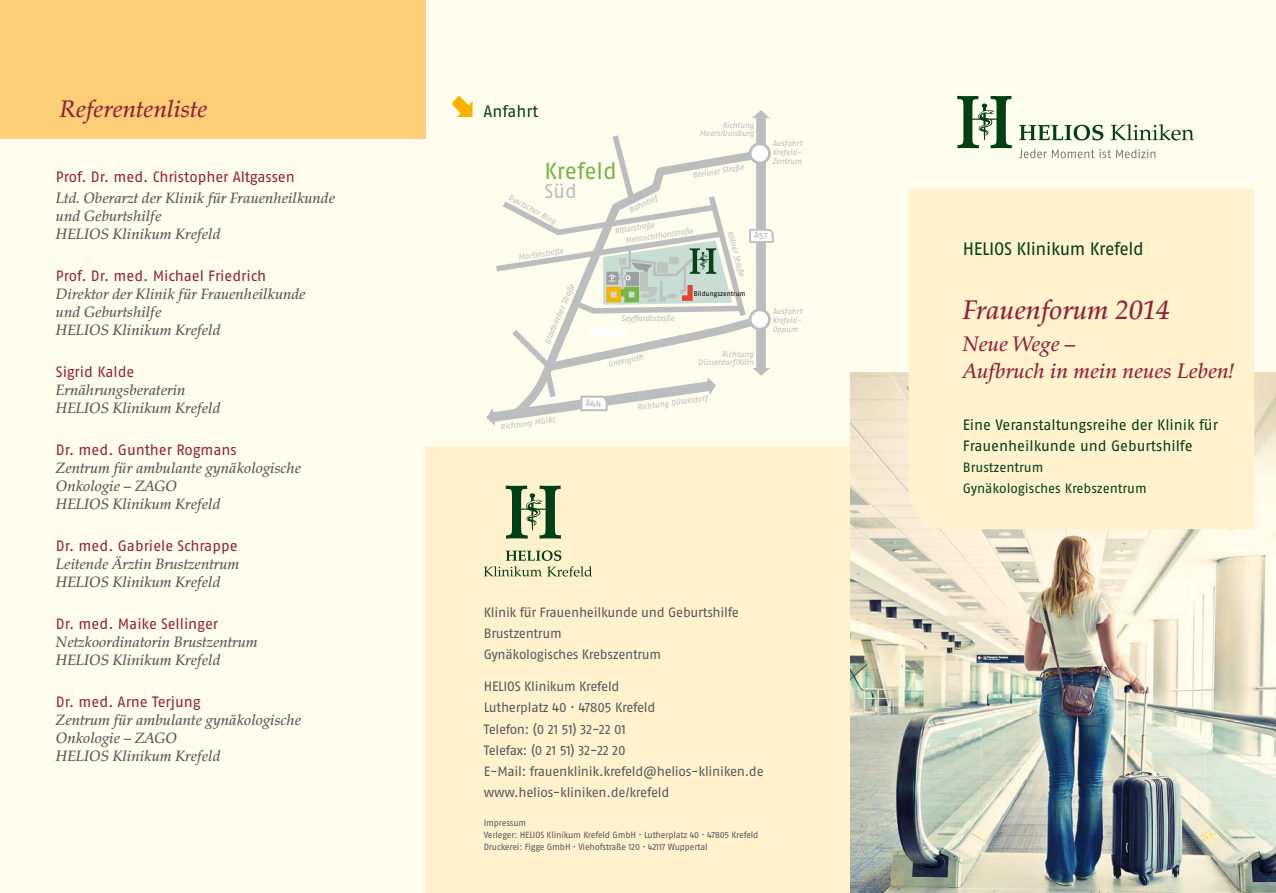
<style>
.page{position:relative;width:1276px;height:893px;background:#fffdee}
.page>*{position:absolute;margin:0;border:0;box-sizing:border-box;transform-origin:0 0}
.t1{font:italic 500 27px "Palatino";color:#93203b}
.t2{font:italic 500 24px "Palatino";color:#93203b}
.t3{font:23.25px "Fago Pro";letter-spacing:-.005em;color:#78b543}
.t4{font:italic 500 21px/27px "Palatino";color:#93203b}
.t5{font:19.8px "Fago Pro";color:#bbbdbe}
.t6{font:18px "Fago Pro";letter-spacing:-.02em;color:#004015}
.t7{font:16.5px "Fago Pro";color:#004015}
.t8{font:italic 500 15px/18px "Palatino";color:#58585a}
.t9{font:15px "Fago Pro";color:#93203b}
.t10{font:15px/21px "Fago Pro";color:#004015}
.t11{font:13.5px/21.3px "Fago Pro";letter-spacing:-.025em;color:#58585a}
.t12{font:13.5px/21px "Fago Pro";letter-spacing:-.005em;color:#004015}
.t13{font:500 9.45px "Fago Pro";color:#bbbdbe}
.t14{font:500 9.15px "Fago Pro";color:#bbbdbe}
.t15{font:9px/12px "Fago Pro";letter-spacing:-.025em;color:#58585a}
.t16{font:italic 7.95px/9.1px "Fago Pro";letter-spacing:-.005em;color:#bbbdbe}
.t17{font:6.9px "Fago Pro";letter-spacing:-.005em;color:#000}
</style>
<div class="page">
<div style="left:425px;top:446px;width:425px;height:447px;background:#fff2cd"></div>
<img style="left:850px;top:372px;width:426px;height:521px">
<svg style="left:1019px;top:125px;width:84px;height:15px"></svg>
<svg style="left:1110px;top:124px;width:84px;height:17px"></svg>
<svg style="left:957px;top:96px;width:54px;height:52px"></svg>
<svg style="left:1019px;top:149px;width:136px;height:9px"></svg>
<div style="left:908px;top:189px;width:346px;height:340px;background:#fff2cd"></div>
<svg style="left:506px;top:486px;width:55px;height:53px"></svg>
<svg style="left:483px;top:550px;width:109px;height:27px"></svg>
<svg style="left:452px;top:95px;width:21px;height:22px"></svg>
<div style="left:756px;top:118px;width:10px;height:251px;background:#bbbdbe"></div>
<svg style="left:752px;top:110px;width:18px;height:8px"></svg>
<svg style="left:486px;top:129px;width:288px;height:297px"></svg>
<div style="left:0;top:0;width:425px;height:138px;background:#fdd078"></div>
<h2 class="t2" style="left:60px;top:94px;width:149px">Referentenliste</h2>
<p class="t9" style="left:56px;top:168px;width:240px">Prof. Dr. med. Christopher Altgassen</p>
<p class="t8" style="left:56px;top:189px;width:281px">Ltd. Oberarzt der Klinik für Frauenheilkunde und Geburtshilfe<br>HELIOS Klinikum Krefeld</p>
<p class="t9" style="left:56px;top:267px;width:212px">Prof. Dr. med. Michael Friedrich</p>
<p class="t8" style="left:56px;top:285px;width:251px">Direktor der Klinik für Frauenheilkunde und Geburtshilfe<br>HELIOS Klinikum Krefeld</p>
<p class="t9" style="left:56px;top:363px;width:80px">Sigrid Kalde</p>
<p class="t8" style="left:56px;top:381px;width:166px">Ernährungsberaterin<br>HELIOS Klinikum Krefeld</p>
<p class="t9" style="left:56px;top:441px;width:182px">Dr. med. Gunther Rogmans</p>
<p class="t8" style="left:56px;top:459px;width:247px">Zentrum für ambulante gynäkologische<br>Onkologie – ZAGO<br>HELIOS Klinikum Krefeld</p>
<p class="t9" style="left:56px;top:537px;width:183px">Dr. med. Gabriele Schrappe</p>
<p class="t8" style="left:56px;top:555px;width:185px">Leitende Ärztin Brustzentrum<br>HELIOS Klinikum Krefeld</p>
<p class="t9" style="left:56px;top:615px;width:164px">Dr. med. Maike Sellinger</p>
<p class="t8" style="left:56px;top:633px;width:203px">Netzkoordinatorin Brustzentrum<br>HELIOS Klinikum Krefeld</p>
<p class="t9" style="left:56px;top:693px;width:146px">Dr. med. Arne Terjung</p>
<p class="t8" style="left:56px;top:711px;width:247px">Zentrum für ambulante gynäkologische<br>Onkologie – ZAGO<br>HELIOS Klinikum Krefeld</p>
<p class="t7" style="left:483px;top:101px;width:56px">Anfahrt</p>
<p class="t16" style="left:699px;top:121px;width:56px;line-height:7.9px;text-align:right">Richtung<br>Moers/Duisburg</p>
<h3 class="t3" style="left:544px;top:156px;width:74px">Krefeld</h3>
<h3 class="t5" style="left:544px;top:179px;width:34px">Süd</h3>
<p class="t16" style="left:692px;top:171px;width:53px;rotate:-10deg">Berliner Straße</p>
<p class="t16" style="left:627px;top:207px;width:32px;rotate:-26deg">Bahnhof</p>
<p class="t16" style="left:511px;top:193px;width:54px;rotate:28deg">Deutscher Ring</p>
<p class="t16" style="left:614px;top:226px;width:42px;rotate:-9deg">Ritterstraße</p>
<p class="t16" style="left:624px;top:236px;width:70px;rotate:-8deg">Melanchthonstraße</p>
<p class="t16" style="left:734px;top:230px;width:48px;rotate:75deg">Kölner Straße</p>
<p class="t17" style="left:694px;top:290px;width:53px">Bildungszentrum</p>
<p class="t16" style="left:518px;top:253px;width:47px;rotate:-8deg">Martinstraße</p>
<p class="t16" style="left:542px;top:342px;width:66px;rotate:-67deg">Gladbacher Straße</p>
<p class="t16" style="left:621px;top:313px;width:55px">Seyffardtstraße</p>
<p class="t16" style="left:772px;top:138px;width:31px">Ausfahrt<br>Krefeld-<br>Zentrum</p>
<p class="t14" style="left:754px;top:230px;width:15px">A57</p>
<p class="t16" style="left:772px;top:306px;width:31px">Ausfahrt<br>Krefeld-<br>Oppum</p>
<p class="t16" style="left:607px;top:360px;width:37px;rotate:-12deg">Untergath</p>
<p class="t16" style="left:698px;top:350px;width:57px;line-height:7.9px;text-align:right">Richtung<br>Düsseldorf/Köln</p>
<p class="t16" style="left:500px;top:422px;width:57px;rotate:-8deg">Richtung MG/AC</p>
<p class="t13" style="left:586px;top:397px;width:17px">A44</p>
<p class="t16" style="left:636px;top:403px;width:72px;rotate:-8deg">Richtung Düsseldorf</p>
<p class="t11" style="left:484px;top:601px;width:256px">Klinik für Frauenheilkunde und Geburtshilfe<br>Brustzentrum<br>Gynäkologisches Krebszentrum</p>
<p class="t11" style="left:484px;top:676px;width:281px">HELIOS Klinikum Krefeld<br>Lutherplatz 40 · 47805 Krefeld<br>Telefon: (0 21 51) 32-22 01<br>Telefax: (0 21 51) 32-22 20<br>E-Mail: frauenklinik.krefeld@helios-kliniken.de www.helios-kliniken.de/krefeld</p>
<p class="t15" style="left:484px;top:817px;width:276px">Impressum<br>Verleger: HELIOS Klinikum Krefeld GmbH · Lutherplatz 40 · 47805 Krefeld<br>Druckerei: Figge GmbH · Viehofstraße 120 · 42117 Wuppertal</p>
<p class="t6" style="left:963px;top:238px;width:182px">HELIOS Klinikum Krefeld</p>
<h1 class="t1" style="left:963px;top:294px;width:208px">Frauenforum 2014</h1>
<h3 class="t4" style="left:963px;top:331px;width:273px">Neue Wege –<br>Aufbruch in mein neues Leben!</h3>
<p class="t10" style="left:963px;top:415px;width:257px">Eine Veranstaltungsreihe der Klinik für<br>Frauenheilkunde und Geburtshilfe</p>
<p class="t12" style="left:963px;top:457px;width:185px">Brustzentrum<br>Gynäkologisches Krebszentrum</p>
</div>
